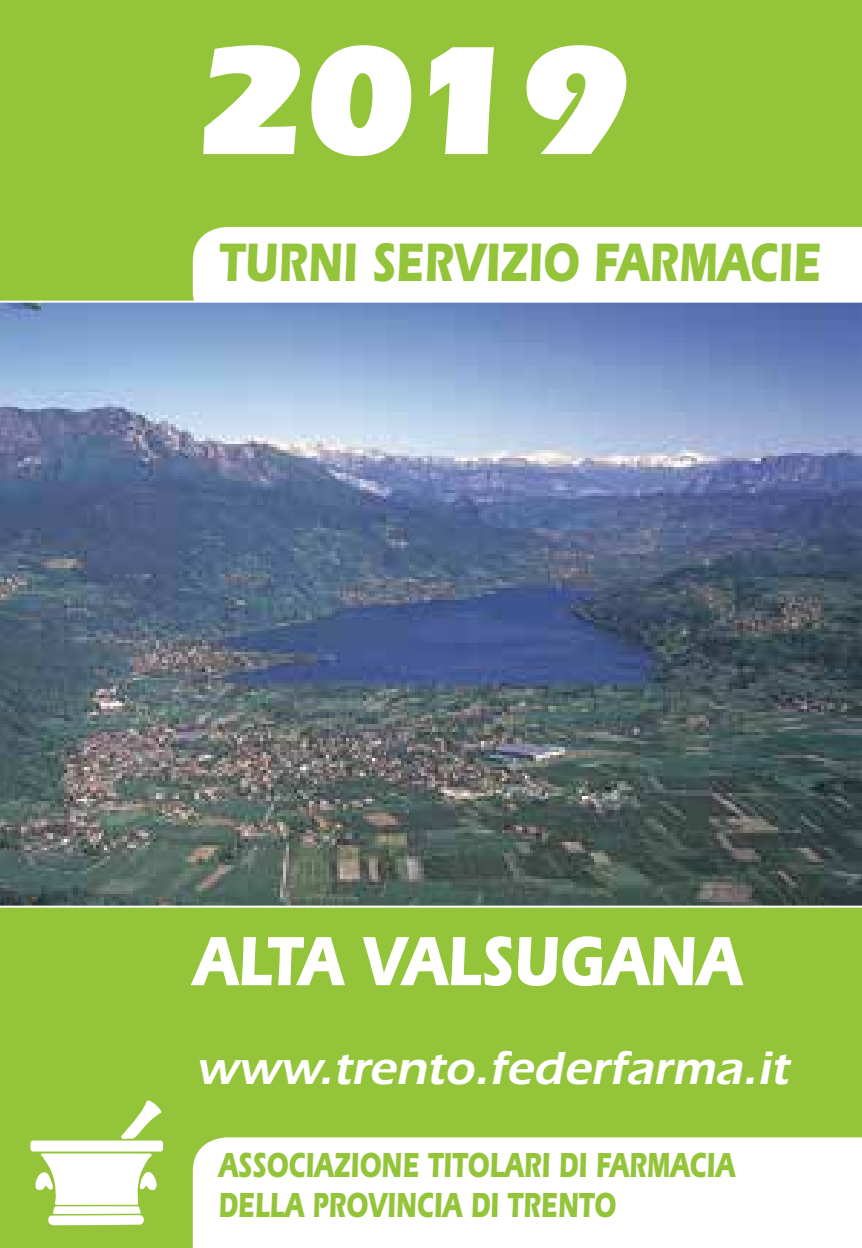
<style>
.page{position:relative;width:862px;height:1248px;background:#fff}
.page>*{position:absolute;margin:0;border:0;box-sizing:border-box;transform-origin:0 0}
.t1{font:900 160px "ITC Eras Std";color:#fff}
.t2{font:700 72px "ITC Eras Std";color:#fff;scale:.8 1}
.t3{font:700 56px "ITC Eras Std";color:#94c43a;scale:.75 1}
.t4{font:600 48px "ITC Eras Std";color:#fff}
.t5{font:700 36px/40px "ITC Eras Std";color:#94c43a;scale:.7 1}
</style>
<div class="page">
<div style="left:0;top:0;width:862px;height:1247px;background:#94c43a"></div>
<div style="left:193px;top:227px;width:669px;height:73px;background:#fff"></div>
<img style="left:0;top:300px;width:862px;height:607px">
<div style="left:193px;top:1137px;width:669px;height:110px;background:#fff"></div>
<svg style="left:30px;top:1100px;width:133px;height:125px"></svg>
<h1 class="t1" style="left:193px;top:10px;width:440px">2019</h1>
<h3 class="t3" style="left:219px;top:230px;width:804px">TURNI SERVIZIO FARMACIE</h3>
<h2 class="t2" style="left:193px;top:919px;width:687px">ALTA VALSUGANA</h2>
<h3 class="t4" style="left:196px;top:1040px;width:601px">www.trento.federfarma.it</h3>
<p class="t5" style="left:218px;top:1145px;width:739px">ASSOCIAZIONE TITOLARI DI FARMACIA<br>DELLA PROVINCIA DI TRENTO</p>
</div>
